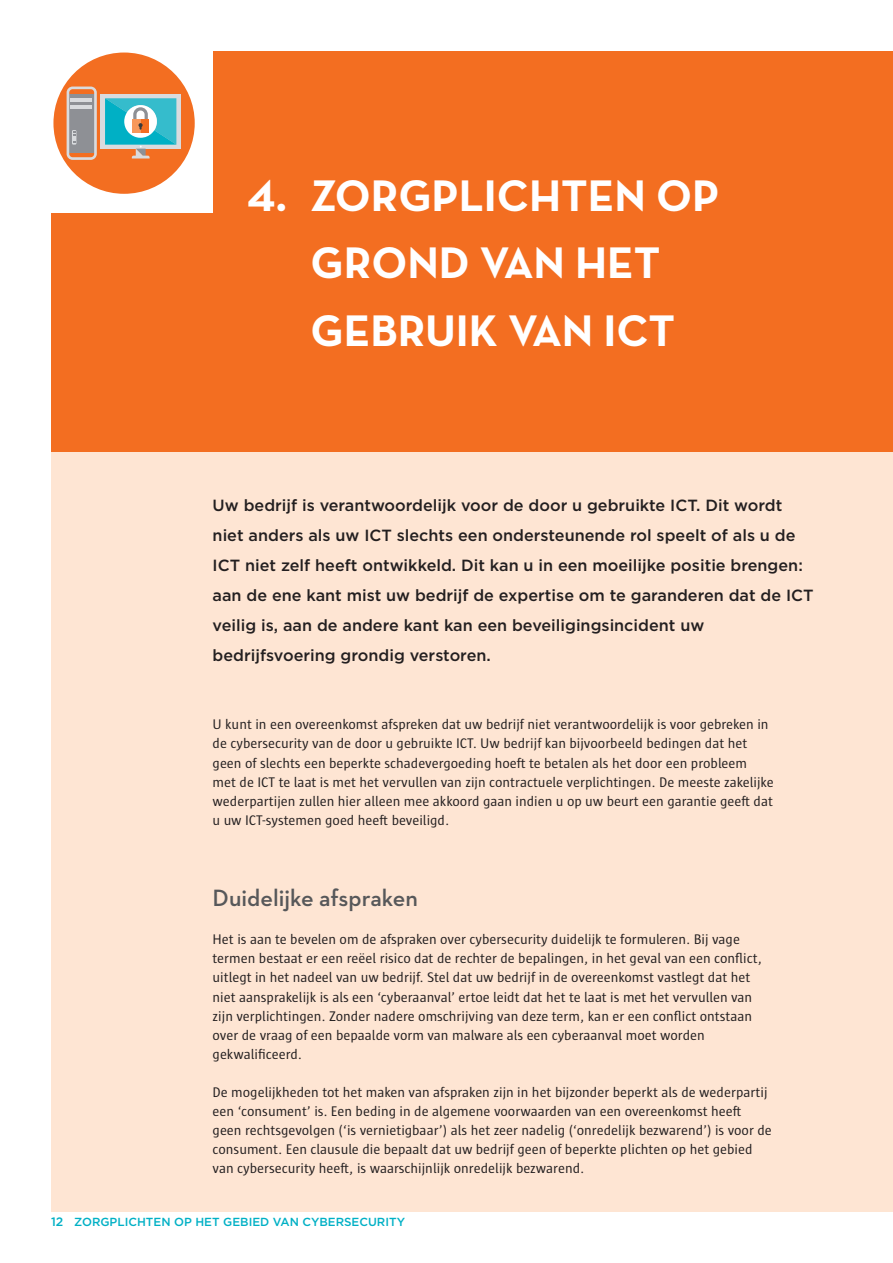
<style>
.page{position:relative;width:893px;height:1263px;background:#fff}
.page>*{position:absolute;margin:0;border:0;box-sizing:border-box;transform-origin:0 0}
.t1{font:700 45px/67.5px "Neutraface Text";color:#fff;text-align:center}
.t2{font:600 24px "Neutraface Text";color:#57585a}
.t3{font:500 16.2px/30.2px "Gotham";color:#231f20}
.t4{font:14.25px/19px "Sun";color:#231f20}
.t5{font:500 11.7px "Gotham";color:#00b0c5}
.s1{font-size:12.15px}
</style>
<div class="page">
<div style="left:51px;top:51px;width:842px;height:1161px;background:#fee5d3"></div>
<div style="left:51px;top:51px;width:842px;height:400px;background:#f36e21"></div>
<div style="left:36px;top:34px;width:177px;height:179px;background:#fff"></div>
<div style="left:53px;top:53px;width:142px;height:141px;background:#f36e21;border-radius:50%"></div>
<div style="left:101px;top:94px;width:80px;height:55px;background:#d9dbde"></div>
<svg style="left:67px;top:87px;width:30px;height:73px;background:#b1a39e"></svg>
<svg style="left:105px;top:98px;width:71px;height:60px"></svg>
<h1 class="t1" style="left:247px;top:161px;width:474px">4. ZORGPLICHTEN OP<br>GROND VAN HET<br>GEBRUIK VAN ICT</h1>
<p class="t3" style="left:213px;top:491px;width:602px">Uw bedrijf is verantwoordelijk voor de door u gebruikte ICT. Dit wordt niet anders als uw ICT slechts een ondersteunende rol speelt of als u de ICT niet zelf heeft ontwikkeld. Dit kan u in een moeilijke positie brengen: aan de ene kant mist uw bedrijf de expertise om te garanderen dat de ICT veilig is, aan de andere kant kan een beveiligingsincident uw bedrijfsvoering grondig verstoren.</p>
<p class="t4" style="left:213px;top:715px;width:563px">U kunt in een overeenkomst afspreken dat uw bedrijf niet verantwoordelijk is voor gebreken in de cybersecurity van de door u gebruikte ICT. Uw bedrijf kan bijvoorbeeld bedingen dat het geen of slechts een beperkte schadevergoeding hoeft te betalen als het door een probleem met de ICT te laat is met het vervullen van zijn contractuele verplichtingen. De meeste zakelijke wederpartijen zullen hier alleen mee akkoord gaan indien u op uw beurt een garantie geeft dat u uw ICT-systemen goed heeft beveiligd.</p>
<h2 class="t2" style="left:213px;top:884px;width:207px">Duidelijke afspraken</h2>
<p class="t4" style="left:213px;top:930px;width:551px">Het is aan te bevelen om de afspraken over cybersecurity duidelijk te formuleren. Bij vage termen bestaat er een reëel risico dat de rechter de bepalingen, in het geval van een conflict, uitlegt in het nadeel van uw bedrijf. Stel dat uw bedrijf in de overeenkomst vastlegt dat het niet aansprakelijk is als een ‘cyberaanval’ ertoe leidt dat het te laat is met het vervullen van zijn verplichtingen. Zonder nadere omschrijving van deze term, kan er een conflict ontstaan over de vraag of een bepaalde vorm van malware als een cyberaanval moet worden gekwalificeerd.</p>
<p class="t4" style="left:213px;top:1083px;width:561px">De mogelijkheden tot het maken van afspraken zijn in het bijzonder beperkt als de wederpartij een ‘consument’ is. Een beding in de algemene voorwaarden van een overeenkomst heeft geen rechtsgevolgen (‘is vernietigbaar’) als het zeer nadelig (‘onredelijk bezwarend’) is voor de consument. Een clausule die bepaalt dat uw bedrijf geen of beperkte plichten op het gebied van cybersecurity heeft, is waarschijnlijk onredelijk bezwarend.</p>
<p class="t5" style="left:51px;top:1218px;width:356px"><span class="s1">12</span> ZORGPLICHTEN OP HET GEBIED VAN CYBERSECURITY</p>
</div>
